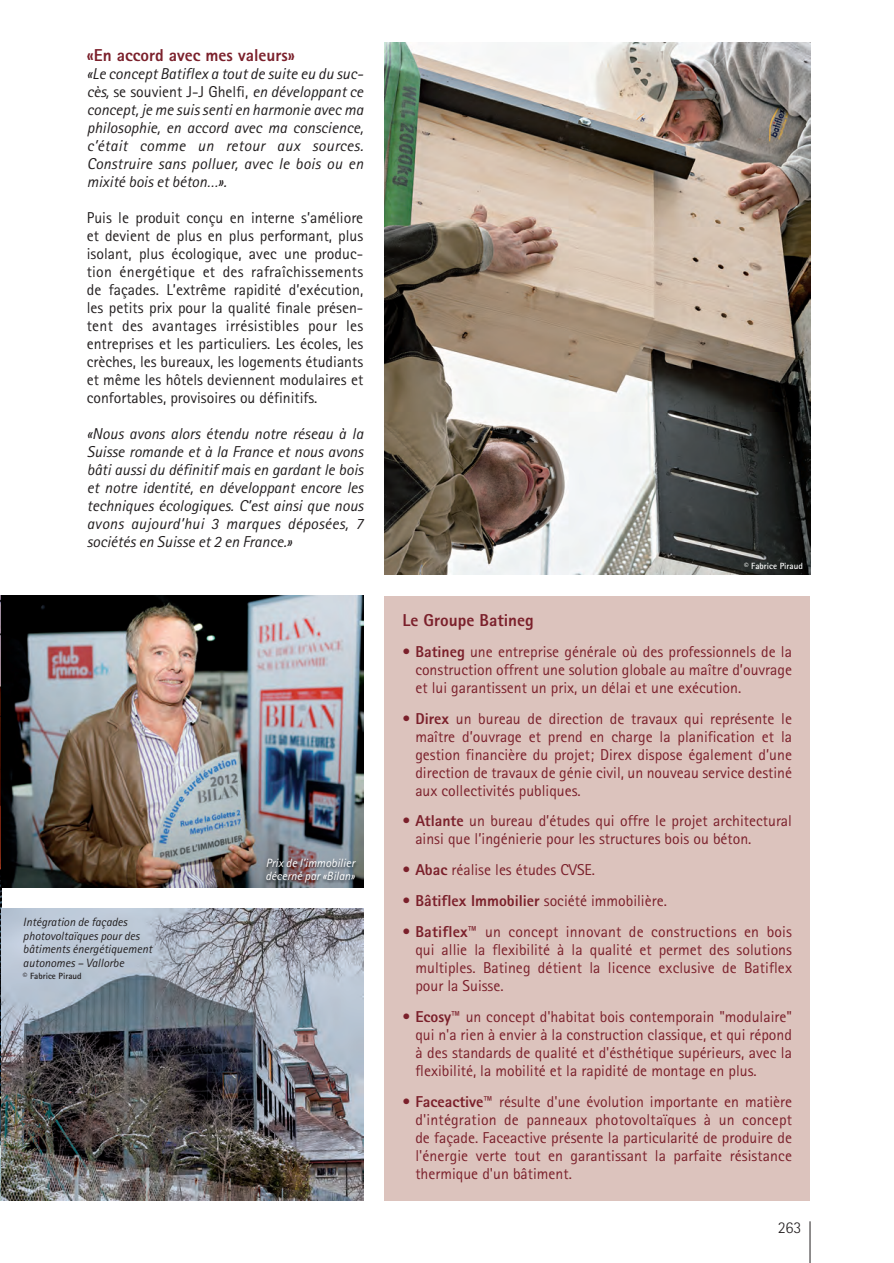
<style>
.page{position:relative;width:894px;height:1263px;background:#fff}
.page>*{position:absolute;margin:0;border:0;box-sizing:border-box;transform-origin:0 0}
.t1{font:800 17.25px "Rotis Sans Serif";color:#7b202b}
.t2{font:300 16.5px "Rotis Sans Serif";color:#231f20}
.t3{font:15.75px/18px "Rotis Sans Serif";color:#7b202b;text-align:justify}
.t4{font:italic 15.75px/18px "Rotis Sans Serif";letter-spacing:.01em;color:#231f20;text-align:justify}
.t5{font:15.75px/18px "Rotis Sans Serif";color:#231f20;text-align:justify}
.t6{font:italic 12px/13.5px "Rotis Sans Serif";color:#231f20}
.t7{font:italic 12px/13.5px "Rotis Sans Serif";color:#fff}
.t8{font:700 9px "Rotis Sans Serif";color:#231f20}
.t9{font:700 9px "Rotis Sans Serif";color:#fff}
.s1{font-style:normal}
.s2{font-weight:800}
</style>
<div class="page">
<img style="left:384px;top:43px;width:426px;height:531px">
<div style="left:384px;top:596px;width:426px;height:603px;background:#dcc3bd"></div>
<img style="left:0;top:596px;width:2px;height:603px">
<img style="left:2px;top:596px;width:361px;height:291px">
<img style="left:2px;top:908px;width:361px;height:291px">
<img style="left:238px;top:851px;width:126px;height:37px">
<hr style="left:809px;top:1221px;width:1px;height:41px;background:#231f20">
<p class="t1" style="left:87px;top:49px;width:210px">«En accord avec mes valeurs»</p>
<p class="t4" style="left:87px;top:66px;width:278px">«Le concept Batiflex a tout de suite eu du suc&shy;cès, <span class="s1">se souvient J-J Ghelfi,</span> en développant ce concept, je me suis senti en harmonie avec ma philosophie, en accord avec ma conscience, c’était comme un retour aux sources.<br>Construire sans polluer, avec le bois ou en mixité bois et béton…».</p>
<p class="t5" style="left:87px;top:210px;width:278px">Puis le produit conçu en interne s’améliore et devient de plus en plus performant, plus isolant, plus écologique, avec une produc&shy;tion énergétique et des rafraîchissements de façades. L’extrême rapidité d’exécution, les petits prix pour la qualité finale présen&shy;tent des avantages irrésistibles pour les entreprises et les particuliers. Les écoles, les crèches, les bureaux, les logements étudiants et même les hôtels deviennent modulaires et confortables, provisoires ou définitifs.</p>
<p class="t4" style="left:87px;top:426px;width:278px">«Nous avons alors étendu notre réseau à la Suisse romande et à la France et nous avons bâti aussi du définitif mais en gardant le bois et notre identité, en développant encore les techniques écologiques. C’est ainsi que nous avons aujourd’hui 3 marques déposées, 7 sociétés en Suisse et 2 en France.»</p>
<p class="t6" style="left:23px;top:916px;width:131px">Intégration de façades photovoltaïques pour des bâtiments énergétiquement autonomes – Vallorbe</p>
<p class="t8" style="left:23px;top:972px;width:60px">© Fabrice Piraud</p>
<p class="t7" style="left:265px;top:857px;width:91px">Prix de l’immobilier décerné par «Bilan»</p>
<p class="t9" style="left:744px;top:563px;width:60px">© Fabrice Piraud</p>
<p class="t1" style="left:402px;top:614px;width:133px">Le Groupe Batineg</p>
<p class="t3" style="left:415px;top:644px;width:378px;text-indent:-13px">• <span class="s2">Batineg</span> une entreprise générale où des professionnels de la construction offrent une solution globale au maître d’ouvrage et lui garantissent un prix, un délai et une exécution.</p>
<p class="t3" style="left:415px;top:710px;width:378px;text-indent:-13px">• <span class="s2">Direx</span> un bureau de direction de travaux qui représente le maître d’ouvrage et prend en charge la planification et la gestion financière du projet; Direx dispose également d’une direction de travaux de génie civil, un nouveau service destiné aux collectivités publiques.</p>
<p class="t3" style="left:415px;top:813px;width:378px;text-indent:-13px">• <span class="s2">Atlante</span> un bureau d’études qui offre le projet architectural ainsi que l’ingénierie pour les structures bois ou béton.</p>
<p class="t3" style="left:402px;top:862px;width:194px">• <span class="s2">Abac</span> réalise les études CVSE.</p>
<p class="t3" style="left:402px;top:893px;width:266px">• <span class="s2">Bâtiflex Immobilier</span> société immobilière.</p>
<p class="t3" style="left:415px;top:924px;width:378px;text-indent:-13px">• <span class="s2">Batiflex™</span> un concept innovant de constructions en bois qui allie la flexibilité à la qualité et permet des solutions multiples. Batineg détient la licence exclusive de Batiflex pour la Suisse.</p>
<p class="t3" style="left:415px;top:1008px;width:378px;text-indent:-13px">• <span class="s2">Ecosy™</span> un concept d'habitat bois contemporain "modulaire" qui n'a rien à envier à la construction classique, et qui répond à des standards de qualité et d'ésthétique supérieurs, avec la flexibilité, la mobilité et la rapidité de montage en plus.</p>
<p class="t3" style="left:415px;top:1093px;width:378px;text-indent:-13px">• <span class="s2">Faceactive™</span> résulte d'une évolution importante en matière d'intégration de panneaux photovoltaïques à un concept de façade. Faceactive présente la particularité de produire de l'énergie verte tout en garantissant la parfaite résistance thermique d'un bâtiment.</p>
<p class="t2" style="left:777px;top:1221px;width:25px">263</p>
</div>
